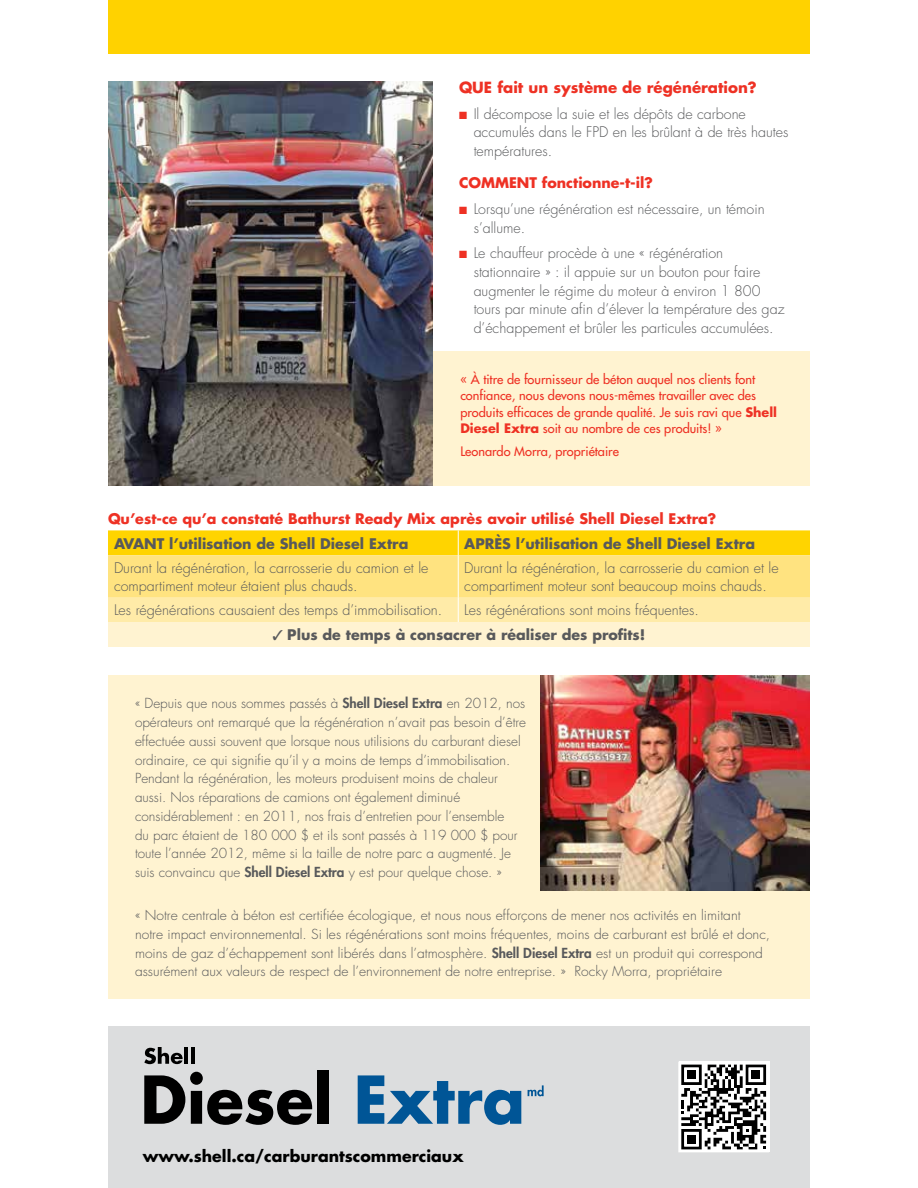
<style>
.page{position:relative;width:918px;height:1188px;background:#fff}
.page>*{position:absolute;margin:0;border:0;box-sizing:border-box;transform-origin:0 0}
.t1{font:700 15.75px "Futura";color:#000}
.t2{font:700 15px "Futura";color:#ee3124}
.t3{font:300 14.25px/18.8px "Futura";color:#58595b}
.t4{font:700 14.25px "Futura";color:#58595b}
.t5{font:700 14.25px "Futura";color:#ee3124}
.t6{font:300 13.5px/18.8px "Futura";color:#58595b}
.t7{font:12.75px/16.5px "Futura";color:#ee3124}
.s1{color:#ee3124}
.s2{font-weight:700}
.s3{font-weight:800}
</style>
<div class="page">
<div style="left:108px;top:1026px;width:702px;height:162px;background:#dcddde"></div>
<div style="left:108px;top:0;width:702px;height:54px;background:#ffd200"></div>
<div style="left:108px;top:675px;width:702px;height:324px;background:#fff3d1"></div>
<div style="left:432px;top:351px;width:378px;height:135px;background:#fff3d1"></div>
<img style="left:540px;top:675px;width:269px;height:216px">
<img style="left:108px;top:81px;width:324px;height:405px">
<svg style="left:144px;top:1048px;width:39px;height:16px"></svg>
<hr style="left:184px;top:1048px;width:4px;height:16px;background:#000">
<hr style="left:191px;top:1048px;width:3px;height:16px;background:#000">
<svg style="left:144px;top:1072px;width:168px;height:53px"></svg>
<div style="left:317px;top:1071px;width:12px;height:53px;background:#000"></div>
<svg style="left:358px;top:1075px;width:163px;height:50px"></svg>
<svg style="left:528px;top:1085px;width:16px;height:11px"></svg>
<div style="left:108px;top:622px;width:702px;height:25px;background:#fff3d1"></div>
<svg style="left:108px;top:530px;width:702px;height:92px;background:#ffe169"></svg>
<div style="left:679px;top:1062px;width:91px;height:90px;background:#fff"></div>
<svg style="left:681px;top:1064px;width:86px;height:86px"></svg>
<div style="left:752px;top:1070px;width:8px;height:9px;background:#000"></div>
<div style="left:687px;top:1135px;width:9px;height:9px;background:#000"></div>
<div style="left:687px;top:1070px;width:9px;height:9px;background:#000"></div>
<p class="t2" style="left:459px;top:77px;width:299px">QUE fait un système de régénération?</p>
<p class="t3" style="left:474px;top:104px;width:316px;text-indent:-15px"><span class="s1">■</span> Il décompose la suie et les dépôts de carbone accumulés dans le FPD en les brûlant à de très hautes températures.</p>
<p class="t5" style="left:459px;top:173px;width:195px">COMMENT fonctionne-t-il?</p>
<p class="t3" style="left:474px;top:200px;width:293px;text-indent:-15px"><span class="s1">■</span> Lorsqu’une régénération est nécessaire, un témoin s’allume.</p>
<p class="t3" style="left:474px;top:244px;width:312px;text-indent:-15px"><span class="s1">■</span> Le chauffeur procède à une « régénération stationnaire » : il appuie sur un bouton pour faire augmenter le régime du moteur à environ 1 800 tours par minute afin d’élever la température des gaz d’échappement et brûler les particules accumulées.</p>
<p class="t7" style="left:460px;top:371px;width:318px">« À titre de fournisseur de béton auquel nos clients font confiance, nous devons nous-mêmes travailler avec des produits efficaces de grande qualité. Je suis ravi que <span class="s2">Shell Diesel Extra</span> soit au nombre de ces produits! »</p>
<p class="t7" style="left:460px;top:444px;width:160px">Leonardo Morra, propriétaire</p>
<p class="t5" style="left:108px;top:509px;width:610px">Qu’est-ce qu’a constaté Bathurst Ready Mix après avoir utilisé Shell Diesel Extra?</p>
<p class="t4" style="left:114px;top:533px;width:296px">AVANT l’utilisation de Shell Diesel Extra</p>
<p class="t4" style="left:464px;top:533px;width:292px">APRÈS l’utilisation de Shell Diesel Extra</p>
<p class="t3" style="left:114px;top:559px;width:316px;line-height:18px">Durant la régénération, la carrosserie du camion et le compartiment moteur étaient plus chauds.</p>
<p class="t3" style="left:464px;top:559px;width:316px;line-height:18px">Durant la régénération, la carrosserie du camion et le compartiment moteur sont beaucoup moins chauds.</p>
<p class="t3" style="left:114px;top:601px;width:330px">Les régénérations causaient des temps d’immobilisation.</p>
<p class="t3" style="left:464px;top:601px;width:236px">Les régénérations sont moins fréquentes.</p>
<p class="t4" style="left:273px;top:625px;width:374px">✓ Plus de temps à consacrer à réaliser des profits!</p>
<p class="t6" style="left:135px;top:695px;width:393px">« Depuis que nous sommes passés à <span class="s3">Shell Diesel Extra</span> en 2012, nos opérateurs ont remarqué que la régénération n’avait pas besoin d’être effectuée aussi souvent que lorsque nous utilisions du carburant diesel ordinaire, ce qui signifie qu’il y a moins de temps d’immobilisation.<br>Pendant la régénération, les moteurs produisent moins de chaleur aussi. Nos réparations de camions ont également diminué considérablement : en 2011, nos frais d’entretien pour l’ensemble<br>du parc étaient de 180 000 $ et ils sont passés à 119 000 $ pour toute l’année 2012, même si la taille de notre parc a augmenté. Je suis convaincu que <span class="s3">Shell Diesel Extra</span> y est pour quelque chose. »</p>
<p class="t6" style="left:135px;top:906px;width:637px">« Notre centrale à béton est certifiée écologique, et nous nous efforçons de mener nos activités en limitant notre impact environnemental. Si les régénérations sont moins fréquentes, moins de carburant est brûlé et donc, moins de gaz d’échappement sont libérés dans l’atmosphère. <span class="s3">Shell Diesel Extra</span> est un produit qui correspond assurément aux valeurs de respect de l’environnement de notre entreprise. » Rocky Morra, propriétaire</p>
<p class="t1" style="left:143px;top:1145px;width:322px">www.shell.ca/carburantscommerciaux</p>
</div>
